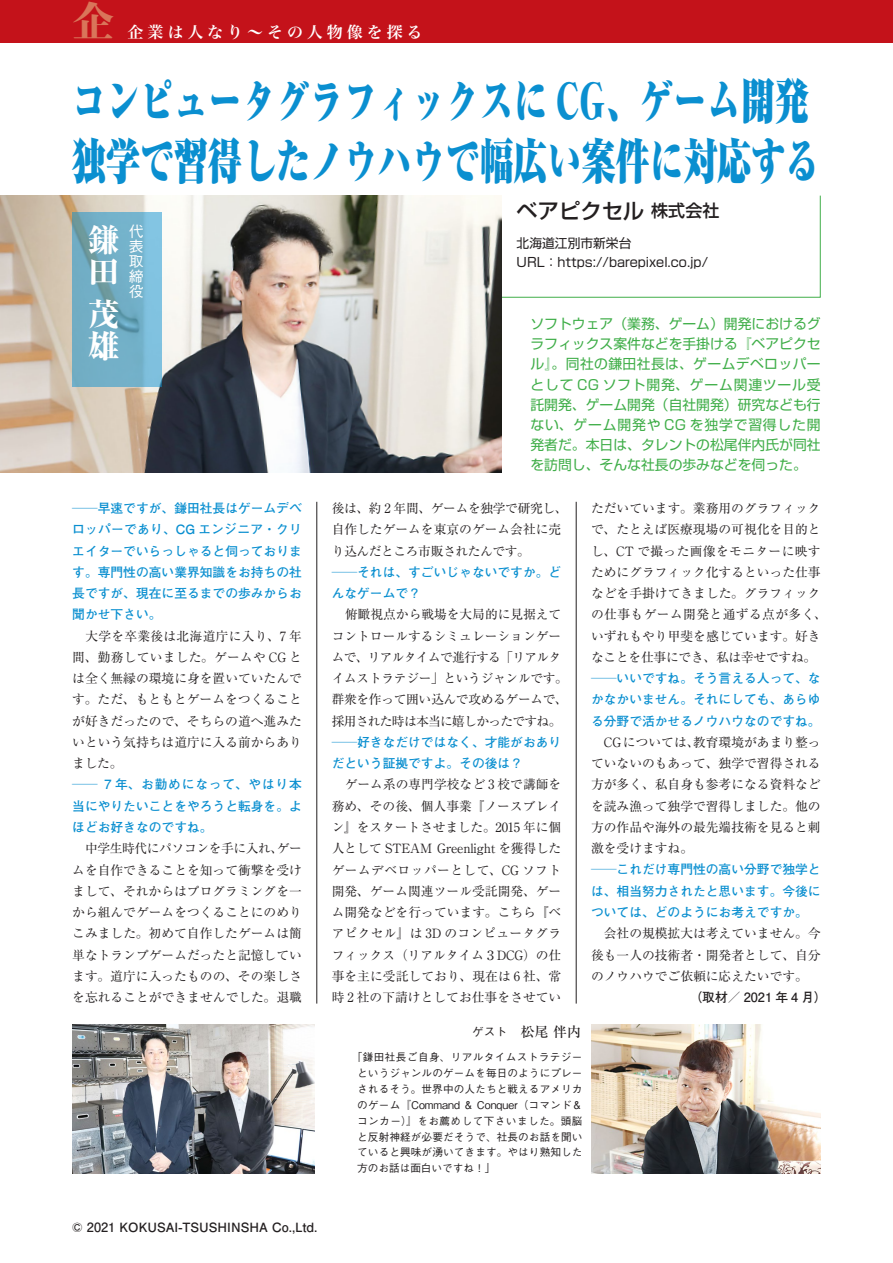
<style>
.page{position:relative;width:893px;height:1263px;background:#fff}
.page>*{position:absolute;margin:0;border:0;box-sizing:border-box;transform-origin:0 0}
.t1{font:900 47.85px/60.6px "Ryumin Pro";color:#0a8fd0;scale:.71 1}
.t2{font:42.45px "Midashi Min Pro MA31";color:#d9755a}
.t3{font:800 31.95px/32px "Ryumin Pro";color:#fff}
.t4{font:500 21.3px "Shin Go Pro";color:#231f20}
.t5{font:15.9px "Hira Min Pro W6";letter-spacing:.25em;color:#fff}
.t6{font:500 14.85px/14.9px "Gothic BBB Pro";color:#fff;text-align:justify}
.t7{font:13.8px/20.2px "Shin Go Pro";color:#40ae49;text-align:justify}
.t8{font:500 13.8px "Ryumin Pro";color:#231f20}
.t9{font:12.75px/21.3px "Ryumin Pro";color:#231f20;text-align:justify}
.t10{font:700 12.75px/21.3px "Futo Go B101 Pro";color:#0a8fd0;text-align:justify;scale:2 1}
.t11{font:12.75px/21.3px "Ryumin Pro";letter-spacing:-.025em;color:#231f20}
.t12{font:700 12.75px "Futo Go B101 Pro";color:#231f20}
.t13{font:12.75px/19.2px "Shin Go Pro";color:#231f20}
.t14{font:500 10.65px/15.9px "Gothic BBB Pro";letter-spacing:.01em;color:#231f20;text-align:justify}
.s1{font-size:16.95px}
.s2{font-family:"Gothic BBB Pro";font-size:11.7px}
</style>
<div class="page">
<div style="left:0;top:0;width:893px;height:43px;background:#c4121a"></div>
<svg style="left:492px;top:195px;width:329px;height:103px"></svg>
<img style="left:72px;top:1025px;width:243px;height:149px">
<img style="left:591px;top:1025px;width:230px;height:149px">
<img style="left:0;top:196px;width:502px;height:276px">
<svg style="left:72px;top:213px;width:90px;height:174px;background:#73b0c7"></svg>
<hr style="left:317px;top:502px;width:1px;height:501px;background:#231f20">
<hr style="left:576px;top:502px;width:1px;height:501px;background:#231f20">
<h2 class="t2" style="left:72px;top:-11px;width:44px">企</h2>
<p class="t5" style="left:128px;top:18px;width:296px">企業は人なり〜その人物像を探る</p>
<h1 class="t1" style="left:72px;top:67px;width:1054px">コンピュータグラフィックスに CG、ゲーム開発独学で習得したノウハウで幅広い案件に対応する</h1>
<h3 class="t3" style="left:88px;top:222px;width:32px">鎌田</h3>
<p class="t6" style="left:129px;top:222px;width:16px">代表取締役</p>
<h3 class="t3" style="left:88px;top:296px;width:32px">茂雄</h3>
<p class="t10" style="left:72px;top:496px;width:116px">─早速ですが、鎌田社長はゲームデベロッパーであり、CG エンジニア・クリエイターでいらっしゃると伺っております。専門性の高い業界知識をお持ちの社長ですが、現在に至るまでの歩みからお聞かせ下さい。</p>
<p class="t9" style="left:72px;top:624px;width:231px">　大学を卒業後は北海道庁に入り、7 年間、勤務していました。ゲームや CG とは全く無縁の環境に身を置いていたんです。ただ、もともとゲームをつくることが好きだったので、そちらの道へ進みたいという気持ちは道庁に入る前からありました。</p>
<p class="t10" style="left:72px;top:772px;width:116px">─ 7 年、お勤めになって、やはり本当にやりたいことをやろうと転身を。よほどお好きなのですね。</p>
<p class="t9" style="left:72px;top:837px;width:231px;text-indent:13px">中学生時代にパソコンを手に入れ、ゲームを自作できることを知って衝撃を受けまして、それからはプログラミングを一から組んでゲームをつくることにのめりこみました。初めて自作したゲームは簡単なトランプゲームだったと記憶しています。道庁に入ったものの、その楽しさを忘れることができませんでした。退職</p>
<h3 class="t4" style="left:517px;top:193px;width:204px">ベアピクセル <span class="s1">株式会社</span></h3>
<p class="t13" style="left:517px;top:232px;width:193px">北海道江別市新栄台<br>URL：https://barepixel.co.jp/</p>
<p class="t7" style="left:530px;top:312px;width:292px">ソフトウェア（業務、ゲーム）開発におけるグラフィックス案件などを手掛ける『ベアピクセル』。同社の鎌田社長は、ゲームデベロッパーとして CG ソフト開発、ゲーム関連ツール受託開発、ゲーム開発（自社開発）研究なども行ない、ゲーム開発や CG を独学で習得した開発者だ。本日は、タレントの松尾伴内氏が同社を訪問し、そんな社長の歩みなどを伺った。</p>
<p class="t11" style="left:332px;top:497px;width:237px">後は、約 2 年間、ゲームを独学で研究し、自作したゲームを東京のゲーム会社に売り込んだところ市販されたんです。</p>
<p class="t10" style="left:332px;top:560px;width:116px">─それは、すごいじゃないですか。どんなゲームで？</p>
<p class="t11" style="left:332px;top:603px;width:238px;text-align:center">俯瞰視点から戦場を大局的に見据えて<br>コントロールするシミュレーションゲームで、リアルタイムで進行する「リアルタイムストラテジー」というジャンルです。群衆を作って囲い込んで攻めるゲームで、採用された時は本当に嬉しかったですね。</p>
<p class="t10" style="left:332px;top:730px;width:116px">─好きなだけではなく、才能がおありだという証拠ですよ。その後は？</p>
<p class="t9" style="left:332px;top:773px;width:231px;text-indent:13px">ゲーム系の専門学校など 3 校で講師を務め、その後、個人事業『ノースブレイン』をスタートさせました。2015 年に個人として STEAM Greenlight を獲得したゲームデベロッパーとして、CG ソフト開発、ゲーム関連ツール受託開発、ゲーム開発などを行っています。こちら『ベアピクセル』は 3D のコンピュータグラフィックス（リアルタイム３DCG）の仕事を主に受託しており、現在は 6 社、常時 2 社の下請けとしてお仕事をさせてい</p>
<p class="t8" style="left:472px;top:1021px;width:110px"><span class="s2">ゲスト</span> 松尾 伴内</p>
<p class="t14" style="left:357px;top:1047px;width:227px;text-indent:-5px">「鎌田社長ご自身、リアルタイムストラテジーというジャンルのゲームを毎日のようにプレーされるそう。世界中の人たちと戦えるアメリカのゲーム『Command &amp; Conquer（コマンド＆コンカー）』をお薦めして下さいました。頭脳と反射神経が必要だそうで、社長のお話を聞いていると興味が湧いてきます。やはり熟知した方のお話は面白いですね！」</p>
<p class="t9" style="left:591px;top:497px;width:237px;text-align:left">ただいています。業務用のグラフィックで、たとえば医療現場の可視化を目的とし、CT で撮った画像をモニターに映すためにグラフィック化するといった仕事などを手掛けてきました。グラフィックの仕事もゲーム開発と通ずる点が多く、いずれもやり甲斐を感じています。好きなことを仕事にでき、私は幸せですね。</p>
<p class="t10" style="left:591px;top:666px;width:116px">─いいですね。そう言える人って、なかなかいません。それにしても、あらゆる分野で活かせるノウハウなのですね。</p>
<p class="t9" style="left:591px;top:731px;width:231px;text-indent:13px">CGについては、教育環境があまり整っていないのもあって、独学で習得される方が多く、私自身も参考になる資料などを読み漁って独学で習得しました。他の方の作品や海外の最先端技術を見ると刺激を受けますね。</p>
<p class="t10" style="left:591px;top:857px;width:116px">─これだけ専門性の高い分野で独学とは、相当努力されたと思います。今後については、どのようにお考えですか。</p>
<p class="t9" style="left:591px;top:922px;width:231px;text-indent:13px">会社の規模拡大は考えていません。今後も一人の技術者・開発者として、自分のノウハウでご依頼に応えたいです。</p>
<p class="t12" style="left:689px;top:987px;width:139px">（取材／ 2021 年 4 月）</p>
<p class="t12" style="left:72px;top:1217px;width:247px">© 2021 KOKUSAI-TSUSHINSHA Co.,Ltd.</p>
</div>
